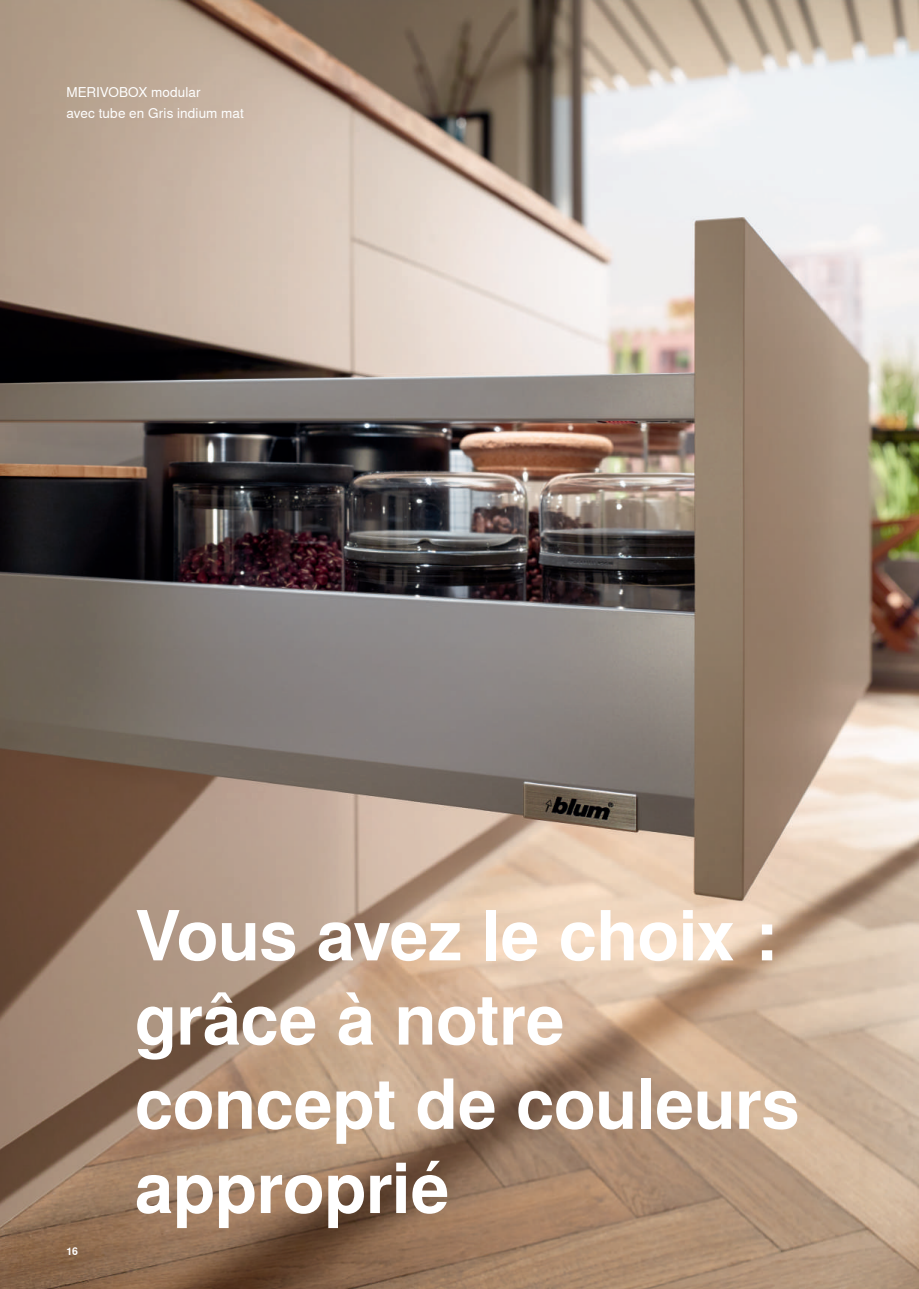
<style>
.page{position:relative;width:919px;height:1289px;background:#fff}
.page>*{position:absolute;margin:0;border:0;box-sizing:border-box;transform-origin:0 0}
.t1{font:700 69px/84.2px "Nimbus Sans Global";letter-spacing:-.01em;color:#fff}
.t2{font:13.5px/21px "Nimbus Sans Global";letter-spacing:.01em;color:#fff}
.t3{font:700 10.5px "Nimbus Sans Global";color:#fff}
</style>
<div class="page">
<img style="left:0;top:0;width:918px;height:1288px">
<p class="t2" style="left:66px;top:82px;width:179px">MERIVOBOX modular<br>avec tube en Gris indium mat</p>
<p class="t3" style="left:66px;top:1245px;width:13px">16</p>
<p class="t1" style="left:135px;top:894px;width:666px">Vous avez le choix : grâce à notre concept de couleurs approprié</p>
</div>
